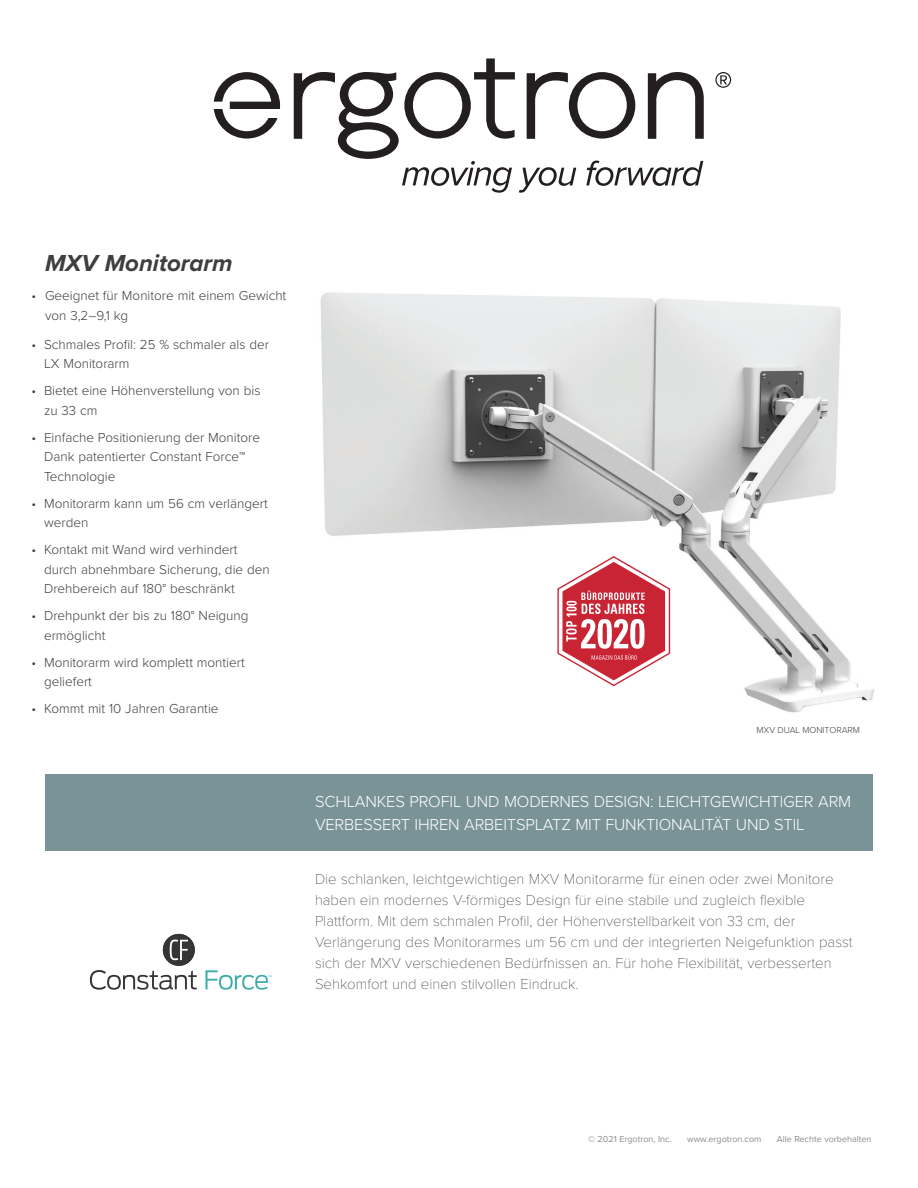
<style>
.page{position:relative;width:918px;height:1188px;background:#fff}
.page>*{position:absolute;margin:0;border:0;box-sizing:border-box;transform-origin:0 0}
.t1{font:italic 700 24px "Proxima Nova";color:#3e3e3f}
.t2{font:300 16.5px/22.5px "Proxima Nova";letter-spacing:-.01em;color:#fff}
.t3{font:100 15px/21px "Proxima Nova T";color:#3e3e3f}
.t4{font:300 13.5px/19.5px "Proxima Nova";color:#3e3e3f}
.t5{font:9px "Proxima Nova";color:#8a8c8f}
.t6{font:300 9px "Proxima Nova";color:#3e3e3f}
</style>
<div class="page">
<div style="left:45px;top:774px;width:828px;height:76px;background:#7a9397"></div>
<svg style="left:715px;top:72px;width:16px;height:16px"></svg>
<svg style="left:214px;top:72px;width:66px;height:67px"></svg>
<svg style="left:294px;top:58px;width:410px;height:135px"></svg>
<svg style="left:205px;top:970px;width:67px;height:20px"></svg>
<svg style="left:90px;top:970px;width:107px;height:20px"></svg>
<div style="left:163px;top:934px;width:32px;height:32px;background:#363536;border-radius:50%"></div>
<svg style="left:170px;top:940px;width:18px;height:20px"></svg>
<img style="left:320px;top:292px;width:555px;height:421px">
<svg style="left:557px;top:556px;width:113px;height:130px"></svg>
<h1 class="t1" style="left:45px;top:245px;width:189px">MXV Monitorarm</h1>
<p class="t4" style="left:45px;top:285px;width:243px;text-indent:-14px">• Geeignet für Monitore mit einem Gewicht von 3,2–9,1 kg</p>
<p class="t4" style="left:44px;top:334px;width:227px;text-indent:-13px">• Schmales Profil: 25 % schmaler als der<br>LX Monitorarm</p>
<p class="t4" style="left:44px;top:380px;width:218px;text-indent:-13px">• Bietet eine Höhenverstellung von bis zu 33 cm</p>
<p class="t4" style="left:44px;top:427px;width:218px;text-indent:-13px">• Einfache Positionierung der Monitore<br>Dank patentierter Constant Force™<br>Technologie</p>
<p class="t4" style="left:44px;top:493px;width:225px;text-indent:-13px">• Monitorarm kann um 56 cm verlängert werden</p>
<p class="t4" style="left:44px;top:539px;width:227px;text-indent:-13px">• Kontakt mit Wand wird verhindert durch abnehmbare Sicherung, die den<br>Drehbereich auf 180° beschränkt</p>
<p class="t4" style="left:44px;top:605px;width:206px;text-indent:-13px">• Drehpunkt der bis zu 180° Neigung ermöglicht</p>
<p class="t4" style="left:44px;top:652px;width:202px;text-indent:-13px">• Monitorarm wird komplett montiert geliefert</p>
<p class="t4" style="left:32px;top:698px;width:189px">• Kommt mit 10 Jahren Garantie</p>
<p class="t6" style="left:756px;top:724px;width:105px">MXV DUAL MONITORARM</p>
<p class="t2" style="left:315px;top:790px;width:538px">SCHLANKES PROFIL UND MODERNES DESIGN: LEICHTGEWICHTIGER ARM<br>VERBESSERT IHREN ARBEITSPLATZ MIT FUNKTIONALITÄT UND STIL</p>
<p class="t3" style="left:315px;top:867px;width:539px">Die schlanken, leichtgewichtigen MXV Monitorarme für einen oder zwei Monitore haben ein modernes V-förmiges Design für eine stabile und zugleich flexible Plattform. Mit dem schmalen Profil, der Höhenverstellbarkeit von 33 cm, der Verlängerung des Monitorarmes um 56 cm und der integrierten Neigefunktion passt sich der MXV verschiedenen Bedürfnissen an. Für hohe Flexibilität, verbesserten Sehkomfort und einen stilvollen Eindruck.</p>
<p class="t5" style="left:588px;top:1132px;width:85px">© 2021 Ergotron, Inc.</p>
<p class="t5" style="left:687px;top:1132px;width:76px">www.ergotron.com</p>
<p class="t5" style="left:777px;top:1132px;width:96px">Alle Rechte vorbehalten</p>
</div>
